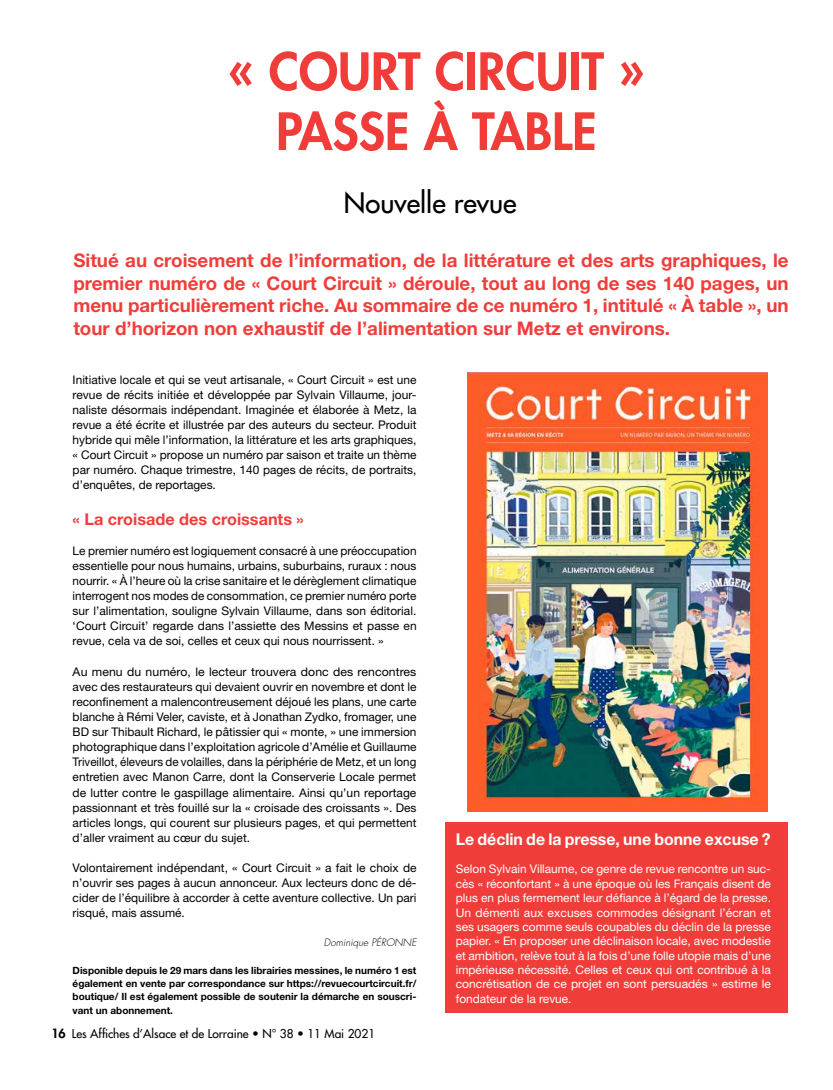
<style>
.page{position:relative;width:833px;height:1090px;background:#fff}
.page>*{position:absolute;margin:0;border:0;box-sizing:border-box;transform-origin:0 0}
.t1{font:800 50px/60px "Futura Std";color:#f13d3a;text-align:center}
.t2{font:500 27.5px "Futura Std";color:#000}
.t3{font:700 18.75px/22.5px "Helvetica Neue LT Std";color:#f13d3a;text-align:justify}
.t4{font:700 16.25px "Helvetica Neue LT Std";color:#fff}
.t5{font:700 16.25px "Helvetica Neue LT Std";color:#f13d3a}
.t6{font:11.88px/15.1px "Helvetica Neue LT Std";color:#000;text-align:justify}
.t7{font:11.88px/14.4px "Helvetica Neue LT Std";color:#fff;text-align:justify}
.t8{font:500 11.88px "Futura Std";color:#000}
.t9{font:700 10px/13.2px "Helvetica Neue LT Std";color:#000;text-align:justify}
.t10{font:italic 300 10px "Futura Std";color:#000}
.s1{font-weight:800;font-size:12.5px}
</style>
<div class="page">
<div style="left:445px;top:822px;width:342px;height:191px;background:#f13d3a"></div>
<img style="left:467px;top:372px;width:300px;height:439px">
<h1 class="t1" style="left:229px;top:42px;width:417px">« COURT CIRCUIT »<br>PASSE À TABLE</h1>
<h2 class="t2" style="left:344px;top:186px;width:174px">Nouvelle revue</h2>
<p class="t3" style="left:73px;top:249px;width:717px">Situé au croisement de l’information, de la littérature et des arts graphiques, le premier numéro de « Court Circuit » déroule, tout au long de ses 140 pages, un menu particulièrement riche. Au sommaire de ce numéro 1, intitulé « À table », un tour d’horizon non exhaustif de l’alimentation sur Metz et environs.</p>
<p class="t6" style="left:73px;top:372px;width:345px">Initiative locale et qui se veut artisanale, « Court Circuit » est une revue de récits initiée et développée par Sylvain Villaume, jour&shy;naliste désormais indépendant. Imaginée et élaborée à Metz, la revue a été écrite et illustrée par des auteurs du secteur. Produit hybride qui mêle l’information, la littérature et les arts graphiques, « Court Circuit » propose un numéro par saison et traite un thème par numéro. Chaque trimestre, 140 pages de récits, de portraits, d’enquêtes, de reportages.</p>
<h3 class="t5" style="left:73px;top:509px;width:233px">« La croisade des croissants »</h3>
<p class="t6" style="left:73px;top:543px;width:345px">Le premier numéro est logiquement consacré à une préoccupation essentielle pour nous humains, urbains, suburbains, ruraux : nous nourrir. « À l’heure où la crise sanitaire et le dérèglement climatique interrogent nos modes de consommation, ce premier numéro porte sur l’alimentation, souligne Sylvain Villaume, dans son éditorial. ‘Court Circuit’ regarde dans l’assiette des Messins et passe en revue, cela va de soi, celles et ceux qui nous nourrissent. »</p>
<p class="t6" style="left:73px;top:663px;width:345px">Au menu du numéro, le lecteur trouvera donc des rencontres avec des restaurateurs qui devaient ouvrir en novembre et dont le reconfinement a malencontreusement déjoué les plans, une carte blanche à Rémi Veler, caviste, et à Jonathan Zydko, fromager, une BD sur Thibault Richard, le pâtissier qui « monte, » une immersion photographique dans l’exploitation agricole d’Amélie et Guillaume Triveillot, éleveurs de volailles, dans la périphérie de Metz, et un long entretien avec Manon Carre, dont la Conserverie Locale permet de lutter contre le gaspillage alimentaire. Ainsi qu’un reportage passionnant et très fouillé sur la « croisade des croissants ». Des articles longs, qui courent sur plusieurs pages, et qui permettent d’aller vraiment au cœur du sujet.</p>
<p class="t6" style="left:73px;top:860px;width:345px">Volontairement indépendant, « Court Circuit » a fait le choix de n’ouvrir ses pages à aucun annonceur. Aux lecteurs donc de dé&shy;cider de l’équilibre à accorder à cette aventure collective. Un pari risqué, mais assumé.</p>
<p class="t10" style="left:324px;top:936px;width:94px">Dominique PÉRONNE</p>
<p class="t9" style="left:73px;top:963px;width:345px">Disponible depuis le 29 mars dans les librairies messines, le numéro 1 est également en vente par correspondance sur https://revuecourtcircuit.fr/ boutique/ Il est également possible de soutenir la démarche en souscri&shy;vant un abonnement.</p>
<p class="t8" style="left:51px;top:1026px;width:325px"><span class="s1">16</span> Les Affiches d’Alsace et de Lorraine • N° 38 • 11 Mai 2021</p>
<h3 class="t4" style="left:456px;top:828px;width:316px">Le déclin de la presse, une bonne excuse ?</h3>
<p class="t7" style="left:456px;top:861px;width:317px">Selon Sylvain Villaume, ce genre de revue rencontre un suc&shy;cès « réconfortant » à une époque où les Français disent de plus en plus fermement leur défiance à l’égard de la presse.<br>Un démenti aux excuses commodes désignant l’écran et ses usagers comme seuls coupables du déclin de la presse papier. « En proposer une déclinaison locale, avec modestie et ambition, relève tout à la fois d’une folle utopie mais d’une impérieuse nécessité. Celles et ceux qui ont contribué à la concrétisation de ce projet en sont persuadés » estime le fondateur de la revue.</p>
</div>
